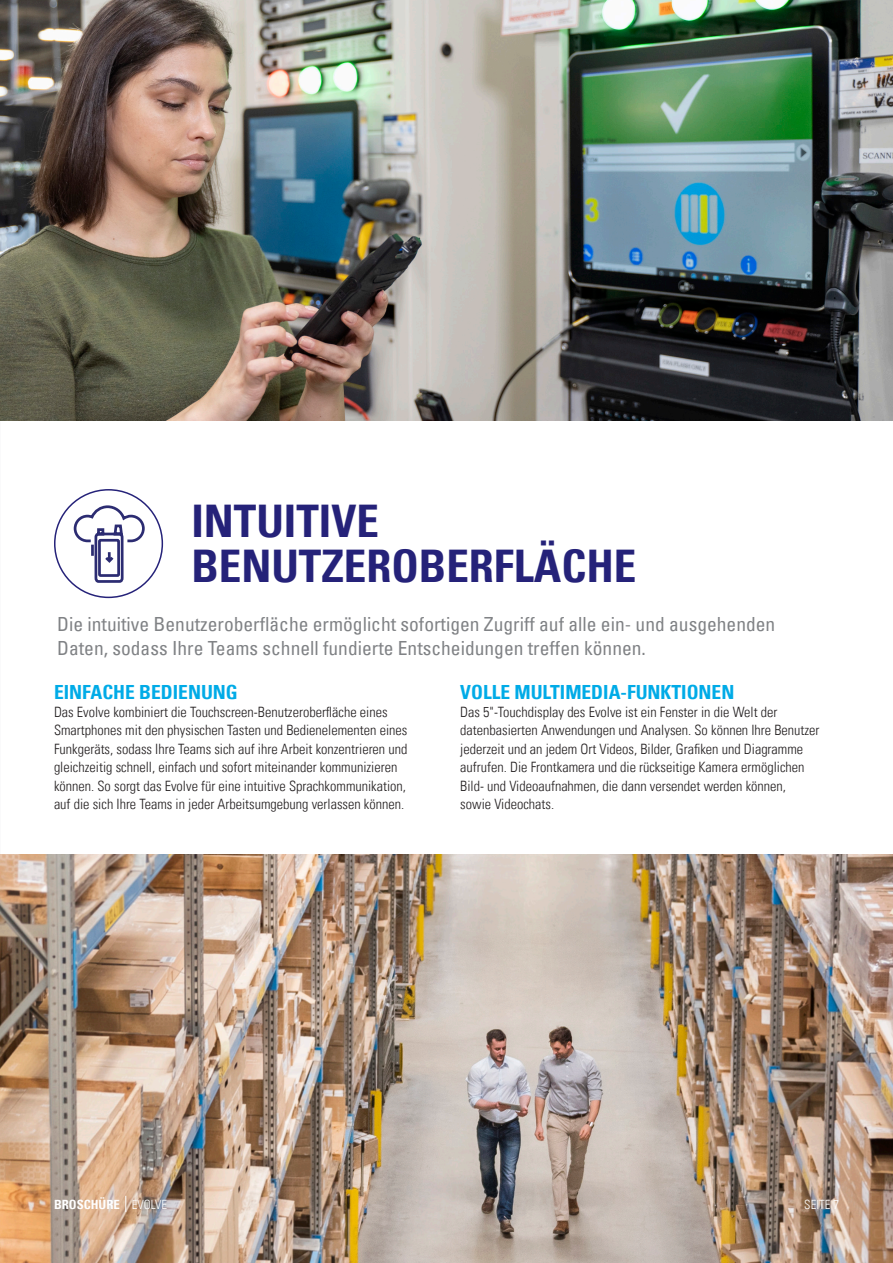
<style>
.page{position:relative;width:893px;height:1263px;background:#fff}
.page>*{position:absolute;margin:0;border:0;box-sizing:border-box;transform-origin:0 0}
.t1{font:700 condensed 45px/45px "Univers LT";color:#252279}
.t2{font:condensed 19.5px/24px "Univers LT";color:#808285}
.t3{font:700 condensed 19.5px "Univers LT";color:#00abe7}
.t4{font:300 condensed 14.25px/18.3px "Univers LT";color:#231f20}
.t5{font:700 condensed 12.75px "Univers LT";color:#fff}
.t6{font:300 condensed 12.75px "Univers LT";color:#fff}
.s1{font-weight:300}
</style>
<div class="page">
<img style="left:0;top:0;width:893px;height:421px">
<img style="left:0;top:854px;width:893px;height:409px">
<svg style="left:126px;top:1196px;width:1px;height:16px"></svg>
<svg style="left:74px;top:505px;width:71px;height:78px"></svg>
<div style="left:54px;top:489px;width:109px;height:109px;border:2px solid #252279;border-radius:50%"></div>
<p class="t1" style="left:191px;top:499px;width:447px">INTUITIVE<br>BENUTZEROBERFLÄCHE</p>
<p class="t2" style="left:57px;top:611px;width:720px">Die intuitive Benutzeroberfläche ermöglicht sofortigen Zugriff auf alle ein- und ausgehenden<br>Daten, sodass Ihre Teams schnell fundierte Entscheidungen treffen können.</p>
<p class="t3" style="left:54px;top:680px;width:185px">EINFACHE BEDIENUNG</p>
<p class="t4" style="left:54px;top:703px;width:355px">Das Evolve kombiniert die Touchscreen-Benutzeroberfläche eines Smartphones mit den physischen Tasten und Bedienelementen eines Funkgeräts, sodass Ihre Teams sich auf ihre Arbeit konzentrieren und gleichzeitig schnell, einfach und sofort miteinander kommunizieren können. So sorgt das Evolve für eine intuitive Sprachkommunikation, auf die sich Ihre Teams in jeder Arbeitsumgebung verlassen können.</p>
<p class="t3" style="left:460px;top:680px;width:276px">VOLLE MULTIMEDIA-FUNKTIONEN</p>
<p class="t4" style="left:460px;top:703px;width:361px">Das 5"-Touchdisplay des Evolve ist ein Fenster in die Welt der datenbasierten Anwendungen und Analysen. So können Ihre Benutzer jederzeit und an jedem Ort Videos, Bilder, Grafiken und Diagramme aufrufen. Die Frontkamera und die rückseitige Kamera ermöglichen Bild- und Videoaufnahmen, die dann versendet werden können, sowie Videochats.</p>
<p class="t5" style="left:54px;top:1196px;width:115px">BROSCHÜRE <span class="s1">EVOLVE</span></p>
<p class="t6" style="left:804px;top:1197px;width:36px">SEITE 7</p>
</div>
